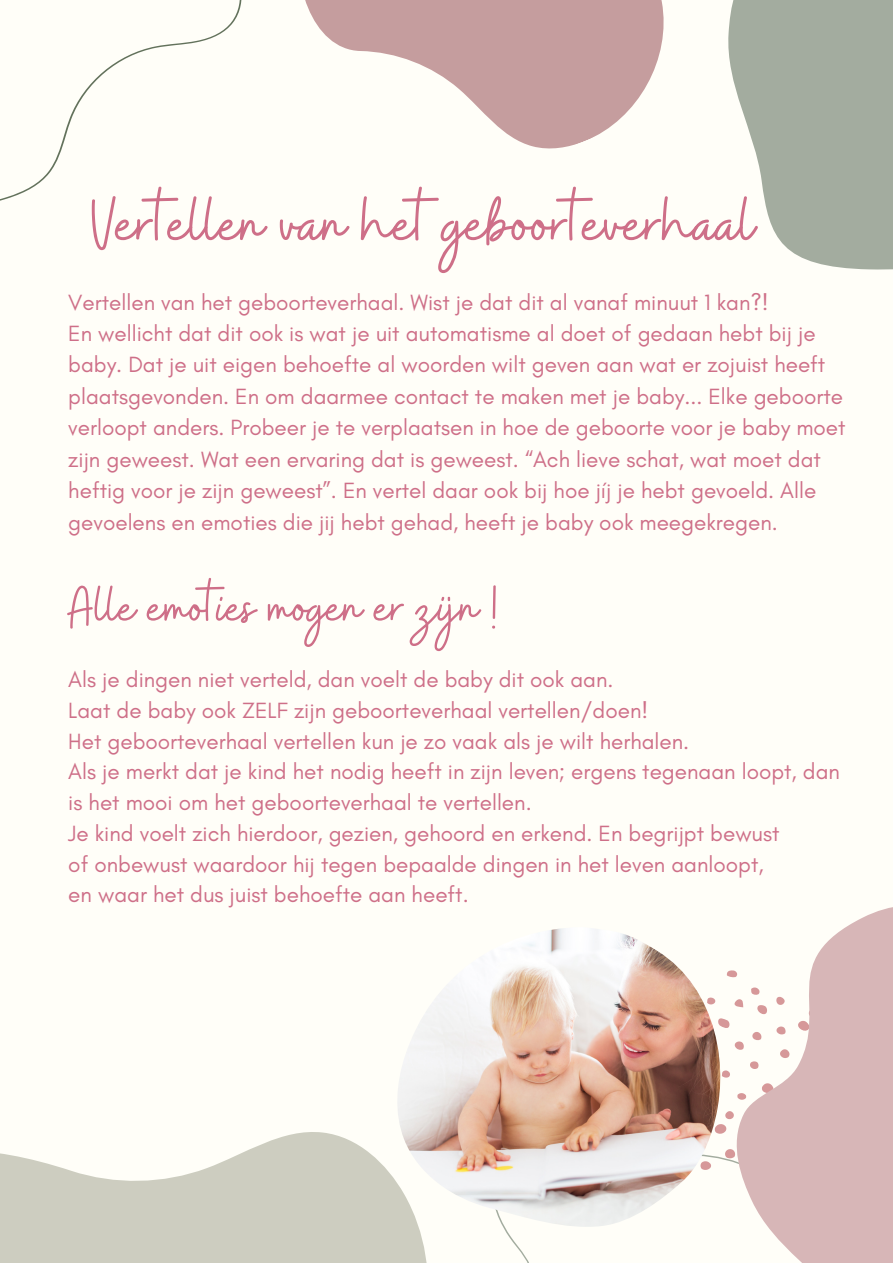
<style>
.page{position:relative;width:893px;height:1264px;background:#fff}
.page>*{position:absolute;margin:0;border:0;box-sizing:border-box;transform-origin:0 0}
.t1{font:75px "Buffalo";color:#ce6f88}
.t2{font:60px "Buffalo";color:#ce6f88}
.t3{font:22.5px/31.5px "Glacial Indifference";color:#ce6f88}
</style>
<div class="page">
<div style="left:0;top:0;width:892px;height:1262px;background:#fffef8"></div>
<svg style="left:724px;top:907px;width:168px;height:355px;fill:#d7b6b7"></svg>
<svg style="left:728px;top:0;width:164px;height:270px;fill:#a3ac9f"></svg>
<svg style="left:305px;top:0;width:359px;height:149px;fill:#c59d9e"></svg>
<svg style="left:0;top:0;width:242px;height:201px"></svg>
<img style="left:508px;top:928px;width:216px;height:298px">
<svg style="left:0;top:973px;width:508px;height:289px"></svg>
<p class="t1" style="left:92px;top:175px;width:664px">Vertellen van het geboorteverhaal</p>
<p class="t3" style="left:68px;top:286px;width:701px">Vertellen van het geboorteverhaal. Wist je dat dit al vanaf minuut 1 kan?!</p>
<p class="t3" style="left:68px;top:317px;width:778px">En wellicht dat dit ook is wat je uit automatisme al doet of gedaan hebt bij je baby. Dat je uit eigen behoefte al woorden wilt geven aan wat er zojuist heeft plaatsgevonden. En om daarmee contact te maken met je baby... Elke geboorte verloopt anders. Probeer je te verplaatsen in hoe de geboorte voor je baby moet zijn geweest. Wat een ervaring dat is geweest. “Ach lieve schat, wat moet dat heftig voor je zijn geweest”. En vertel daar ook bij hoe jíj je hebt gevoeld. Alle gevoelens en emoties die jij hebt gehad, heeft je baby ook meegekregen.</p>
<p class="t2" style="left:68px;top:568px;width:430px">Alle emoties mogen er zijn !</p>
<p class="t3" style="left:68px;top:663px;width:546px">Als je dingen niet verteld, dan voelt de baby dit ook aan.</p>
<p class="t3" style="left:68px;top:694px;width:581px">Laat de baby ook ZELF zijn geboorteverhaal vertellen/doen!</p>
<p class="t3" style="left:68px;top:725px;width:622px">Het geboorteverhaal vertellen kun je zo vaak als je wilt herhalen.</p>
<p class="t3" style="left:68px;top:756px;width:773px;line-height:30.8px">Als je merkt dat je kind het nodig heeft in zijn leven; ergens tegenaan loopt, dan is het mooi om het geboorteverhaal te vertellen.</p>
<p class="t3" style="left:68px;top:817px;width:712px">Je kind voelt zich hierdoor, gezien, gehoord en erkend. En begrijpt bewust</p>
<p class="t3" style="left:68px;top:847px;width:696px">of onbewust waardoor hij tegen bepaalde dingen in het leven aanloopt,</p>
<p class="t3" style="left:68px;top:878px;width:402px">en waar het dus juist behoefte aan heeft.</p>
</div>
